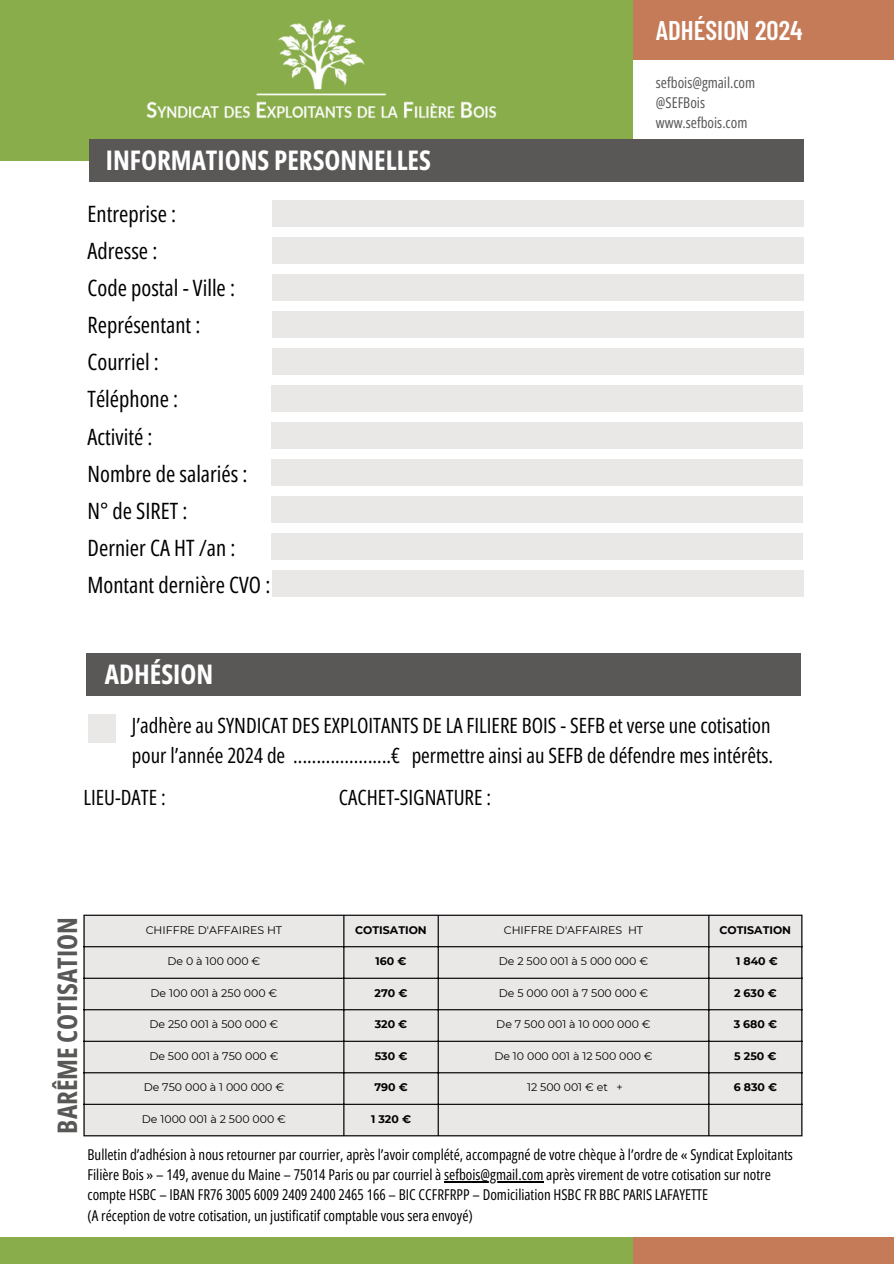
<style>
.page{position:relative;width:894px;height:1264px;background:#fff}
.page>*{position:absolute;margin:0;border:0;box-sizing:border-box;transform-origin:0 0}
.t1{font:700 27px "Open Sans Condensed";color:#fff}
.t2{font:700 27px "Open Sans Condensed";color:#595857}
.t3{font:600 27px "Barlow Condensed";color:#fff}
.t4{font:22.5px "Open Sans Condensed";color:#000}
.t5{font:21px/29.2px "Open Sans Condensed";color:#000}
.t6{font:15px/20.1px "Open Sans Condensed";color:#000}
.t7{font:15px "Open Sans Condensed";color:#595857}
.t8{font:10.95px "Montserrat";color:#000}
.t9{font:700 10.95px "Montserrat";color:#000}
</style>
<div class="page">
<div style="left:518px;top:0;width:375px;height:60px;background:#c57b57"></div>
<div style="left:0;top:0;width:632px;height:160px;background:#89ad4b"></div>
<div style="left:89px;top:139px;width:715px;height:43px;background:#595857"></div>
<img style="left:146px;top:19px;width:351px;height:99px">
<div style="left:272px;top:200px;width:532px;height:27px;background:#eae7e7"></div>
<div style="left:272px;top:237px;width:532px;height:27px;background:#eae7e7"></div>
<div style="left:272px;top:274px;width:532px;height:27px;background:#eae7e7"></div>
<div style="left:272px;top:311px;width:532px;height:27px;background:#eae7e7"></div>
<div style="left:272px;top:348px;width:532px;height:27px;background:#eae7e7"></div>
<div style="left:85px;top:915px;width:716px;height:220px;background:#eae7e7"></div>
<hr style="left:83px;top:915px;width:2px;height:220px;background:#000">
<hr style="left:343px;top:915px;width:1px;height:220px;background:#000">
<hr style="left:437px;top:915px;width:1px;height:220px;background:#000">
<hr style="left:708px;top:915px;width:1px;height:220px;background:#000">
<hr style="left:801px;top:915px;width:1px;height:220px;background:#000">
<hr style="left:83px;top:914px;width:719px;height:1px;background:#000">
<hr style="left:83px;top:946px;width:719px;height:1px;background:#000">
<hr style="left:83px;top:977px;width:719px;height:1px;background:#000">
<hr style="left:83px;top:1009px;width:719px;height:1px;background:#000">
<hr style="left:83px;top:1040px;width:719px;height:1px;background:#000">
<hr style="left:83px;top:1072px;width:719px;height:1px;background:#000">
<hr style="left:83px;top:1103px;width:719px;height:1px;background:#000">
<hr style="left:83px;top:1135px;width:719px;height:1px;background:#000">
<hr style="left:444px;top:1181px;width:99px;height:1px;background:#000">
<div style="left:86px;top:653px;width:715px;height:43px;background:#595857"></div>
<div style="left:88px;top:714px;width:28px;height:28px;background:#eae7e7"></div>
<div style="left:270px;top:385px;width:532px;height:27px;background:#eae7e7"></div>
<div style="left:270px;top:422px;width:532px;height:27px;background:#eae7e7"></div>
<div style="left:270px;top:459px;width:532px;height:27px;background:#eae7e7"></div>
<div style="left:270px;top:496px;width:532px;height:27px;background:#eae7e7"></div>
<div style="left:270px;top:533px;width:532px;height:27px;background:#eae7e7"></div>
<div style="left:272px;top:570px;width:532px;height:27px;background:#eae7e7"></div>
<div style="left:0;top:1237px;width:893px;height:26px;background:#89ad4b"></div>
<div style="left:632px;top:1237px;width:261px;height:26px;background:#c57b57"></div>
<p class="t1" style="left:106px;top:141px;width:326px">INFORMATIONS PERSONNELLES</p>
<p class="t4" style="left:87px;top:198px;width:90px">Entreprise :</p>
<p class="t4" style="left:87px;top:235px;width:71px">Adresse :</p>
<p class="t4" style="left:87px;top:272px;width:149px">Code postal - Ville :</p>
<p class="t4" style="left:87px;top:309px;width:114px">Représentant :</p>
<p class="t4" style="left:87px;top:346px;width:73px">Courriel :</p>
<p class="t4" style="left:87px;top:383px;width:92px">Téléphone :</p>
<p class="t4" style="left:87px;top:420px;width:66px">Activité :</p>
<p class="t4" style="left:87px;top:457px;width:161px">Nombre de salariés :</p>
<p class="t4" style="left:87px;top:495px;width:101px">N° de SIRET :</p>
<p class="t4" style="left:87px;top:532px;width:149px">Dernier CA HT /an :</p>
<p class="t4" style="left:87px;top:569px;width:184px">Montant dernière CVO :</p>
<p class="t3" style="left:655px;top:13px;width:148px">ADHÉSION 2024</p>
<p class="t7" style="left:655px;top:72px;width:101px">sefbois@gmail.com</p>
<p class="t7" style="left:655px;top:92px;width:51px">@SEFBois</p>
<p class="t7" style="left:655px;top:112px;width:93px">www.sefbois.com</p>
<p class="t1" style="left:105px;top:654px;width:110px">ADHÉSION</p>
<p class="t5" style="left:132px;top:710px;width:642px">J’adhère au SYNDICAT DES EXPLOITANTS DE LA FILIERE BOIS - SEFB et verse une cotisation pour l’année 2024 de ……….....…….€ permettre ainsi au SEFB de défendre mes intérêts.</p>
<p class="t5" style="left:83px;top:782px;width:84px">LIEU-DATE :</p>
<p class="t5" style="left:339px;top:782px;width:153px">CACHET-SIGNATURE :</p>
<p class="t2" style="left:48px;top:1133px;width:218px;rotate:-90deg">BARÊME COTISATION</p>
<p class="t8" style="left:146px;top:922px;width:138px">CHIFFRE D'AFFAIRES HT</p>
<p class="t9" style="left:355px;top:922px;width:73px">COTISATION</p>
<p class="t8" style="left:503px;top:922px;width:141px">CHIFFRE D'AFFAIRES HT</p>
<p class="t9" style="left:719px;top:922px;width:73px">COTISATION</p>
<p class="t8" style="left:167px;top:954px;width:94px">De 0 à 100 000 €</p>
<p class="t9" style="left:375px;top:954px;width:32px">160 €</p>
<p class="t8" style="left:498px;top:954px;width:151px">De 2 500 001 à 5 000 000 €</p>
<p class="t9" style="left:735px;top:954px;width:43px">1 840 €</p>
<p class="t8" style="left:150px;top:985px;width:128px">De 100 001 à 250 000 €</p>
<p class="t9" style="left:374px;top:985px;width:34px">270 €</p>
<p class="t8" style="left:498px;top:985px;width:151px">De 5 000 001 à 7 500 000 €</p>
<p class="t9" style="left:733px;top:985px;width:44px">2 630 €</p>
<p class="t8" style="left:149px;top:1017px;width:130px">De 250 001 à 500 000 €</p>
<p class="t9" style="left:374px;top:1017px;width:34px">320 €</p>
<p class="t8" style="left:496px;top:1017px;width:156px">De 7 500 001 à 10 000 000 €</p>
<p class="t9" style="left:733px;top:1017px;width:45px">3 680 €</p>
<p class="t8" style="left:149px;top:1048px;width:131px">De 500 001 à 750 000 €</p>
<p class="t9" style="left:374px;top:1048px;width:34px">530 €</p>
<p class="t8" style="left:494px;top:1048px;width:160px">De 10 000 001 à 12 500 000 €</p>
<p class="t9" style="left:734px;top:1048px;width:44px">5 250 €</p>
<p class="t8" style="left:144px;top:1080px;width:142px">De 750 000 à 1 000 000 €</p>
<p class="t9" style="left:374px;top:1080px;width:35px">790 €</p>
<p class="t8" style="left:527px;top:1080px;width:97px">12 500 001 € et +</p>
<p class="t9" style="left:733px;top:1080px;width:45px">6 830 €</p>
<p class="t8" style="left:142px;top:1111px;width:146px">De 1000 001 à 2 500 000 €</p>
<p class="t9" style="left:371px;top:1111px;width:41px">1 320 €</p>
<p class="t6" style="left:87px;top:1144px;width:706px">Bulletin d’adhésion à nous retourner par courrier, après l’avoir complété, accompagné de votre chèque à l’ordre de « Syndicat Exploitants<br>Filière Bois » – 149, avenue du Maine – 75014 Paris ou par courriel à sefbois@gmail.com après virement de votre cotisation sur notre compte HSBC – IBAN FR76 3005 6009 2409 2400 2465 166 – BIC CCFRFRPP – Domiciliation HSBC FR BBC PARIS LAFAYETTE</p>
<p class="t6" style="left:87px;top:1204px;width:386px">(A réception de votre cotisation, un justificatif comptable vous sera envoyé)</p>
</div>
